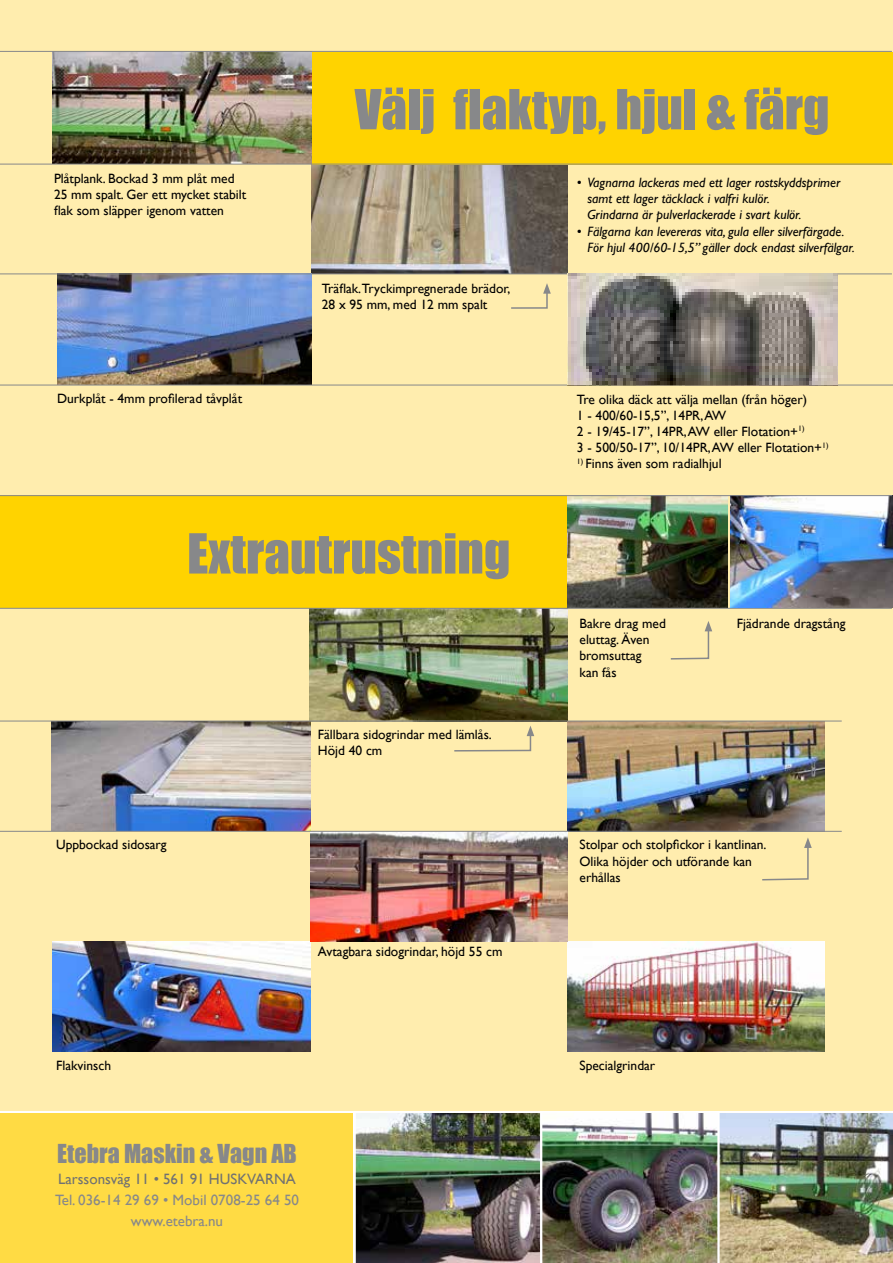
<style>
.page{position:relative;width:893px;height:1263px;background:#fff}
.page>*{position:absolute;margin:0;border:0;box-sizing:border-box;transform-origin:0 0}
.t1{font:51px "Impact";color:#87888a}
.t2{font:24px "Impact";color:#87888a}
.t3{font:15px/21px "Gill Sans";color:#87888a;text-align:center}
.t4{font:15px "Gill Sans";color:#707172}
.t5{font:13.5px/16.2px "Gill Sans";color:#000}
.t6{font:italic 13.5px/16.2px "Gill Sans";color:#000}
</style>
<div class="page">
<div style="left:0;top:0;width:893px;height:1110px;background:#ffedae"></div>
<div style="left:0;top:1113px;width:353px;height:150px;background:#ffdb44"></div>
<img style="left:355px;top:1113px;width:538px;height:150px">
<div style="left:0;top:496px;width:568px;height:112px;background:#ffd300"></div>
<img style="left:53px;top:52px;width:259px;height:112px">
<img style="left:311px;top:165px;width:256px;height:109px">
<img style="left:567px;top:496px;width:160px;height:112px">
<img style="left:310px;top:609px;width:257px;height:112px">
<img style="left:567px;top:722px;width:258px;height:109px">
<img style="left:567px;top:941px;width:258px;height:111px">
<img style="left:53px;top:941px;width:257px;height:111px">
<img style="left:51px;top:722px;width:259px;height:109px">
<hr style="left:0;top:721px;width:842px;height:1px;background:#87888a">
<hr style="left:0;top:608px;width:892px;height:1px;background:#87888a">
<div style="left:313px;top:52px;width:580px;height:112px;background:#ffd300"></div>
<hr style="left:0;top:164px;width:892px;height:1px;background:#87888a">
<hr style="left:0;top:51px;width:892px;height:1px;background:#87888a">
<img style="left:310px;top:832px;width:258px;height:109px">
<img style="left:58px;top:275px;width:253px;height:109px">
<hr style="left:0;top:385px;width:893px;height:1px;background:#87888a">
<img style="left:731px;top:496px;width:162px;height:112px">
<hr style="left:0;top:831px;width:842px;height:1px;background:#87888a">
<hr style="left:0;top:495px;width:892px;height:1px;background:#87888a">
<hr style="left:0;top:274px;width:892px;height:1px;background:#87888a">
<svg style="left:511px;top:283px;width:40px;height:26px"></svg>
<svg style="left:670px;top:621px;width:42px;height:39px"></svg>
<svg style="left:454px;top:726px;width:80px;height:26px"></svg>
<svg style="left:762px;top:837px;width:50px;height:44px"></svg>
<img style="left:567px;top:273px;width:270px;height:112px">
<p class="t5" style="left:54px;top:170px;width:194px">Plåtplank. Bockad 3 mm plåt med<br>25 mm spalt. Ger ett mycket stabilt flak som släpper igenom vatten</p>
<p class="t5" style="left:57px;top:391px;width:187px">Durkplåt - 4mm profilerad tåvplåt</p>
<h1 class="t1" style="left:355px;top:70px;width:476px">Välj flaktyp, hjul &amp; färg</h1>
<p class="t5" style="left:322px;top:280px;width:190px">Träflak.Tryckimpregnerade brädor,<br>28 x 95 mm, med 12 mm spalt</p>
<p class="t6" style="left:587px;top:174px;width:254px;text-indent:-11px">• Vagnarna lackeras med ett lager rostskyddsprimer samt ett lager täcklack i valfri kulör.<br>Grindarna är pulverlackerade i svart kulör.</p>
<p class="t6" style="left:587px;top:223px;width:269px;text-indent:-11px">• Fälgarna kan levereras vita, gula eller silverfärgade.<br>För hjul 400/60-15,5” gäller dock endast silverfälgar.</p>
<p class="t5" style="left:577px;top:391px;width:253px">Tre olika däck att välja mellan (från höger)<br>1 - 400/60-15,5”, 14PR, AW<br>2 - 19/45-17”, 14PR, AW eller Flotation+<sup>1)<br></sup>3 - 500/50-17”, 10/14PR, AW eller Flotation+<sup>1)</sup></p>
<p class="t5" style="left:577px;top:455px;width:146px"><sup>1)</sup> Finns även som radialhjul</p>
<h1 class="t1" style="left:187px;top:514px;width:325px">Extrautrustning</h1>
<p class="t5" style="left:56px;top:837px;width:112px">Uppbockad sidosarg</p>
<p class="t5" style="left:318px;top:726px;width:175px">Fällbara sidogrindar med lämlås.<br>Höjd 40 cm</p>
<p class="t5" style="left:318px;top:943px;width:186px">Avtagbara sidogrindar, höjd 55 cm</p>
<p class="t5" style="left:579px;top:615px;width:88px">Bakre drag med eluttag. Även bromsuttag<br>kan fås</p>
<p class="t5" style="left:737px;top:615px;width:110px">Fjädrande dragstång</p>
<p class="t5" style="left:579px;top:837px;width:189px">Stolpar och stolpfickor i kantlinan.<br>Olika höjder och utförande kan erhållas</p>
<p class="t5" style="left:56px;top:1057px;width:56px">Flakvinsch</p>
<p class="t5" style="left:579px;top:1057px;width:77px">Specialgrindar</p>
<h2 class="t2" style="left:57px;top:1135px;width:241px">Etebra Maskin &amp; Vagn AB</h2>
<p class="t4" style="left:58px;top:1170px;width:239px">Larssonsväg 11 • 561 91 HUSKVARNA</p>
<p class="t3" style="left:55px;top:1189px;width:245px">Tel. 036-14 29 69 • Mobil 0708-25 64 50 www.etebra.nu</p>
</div>
